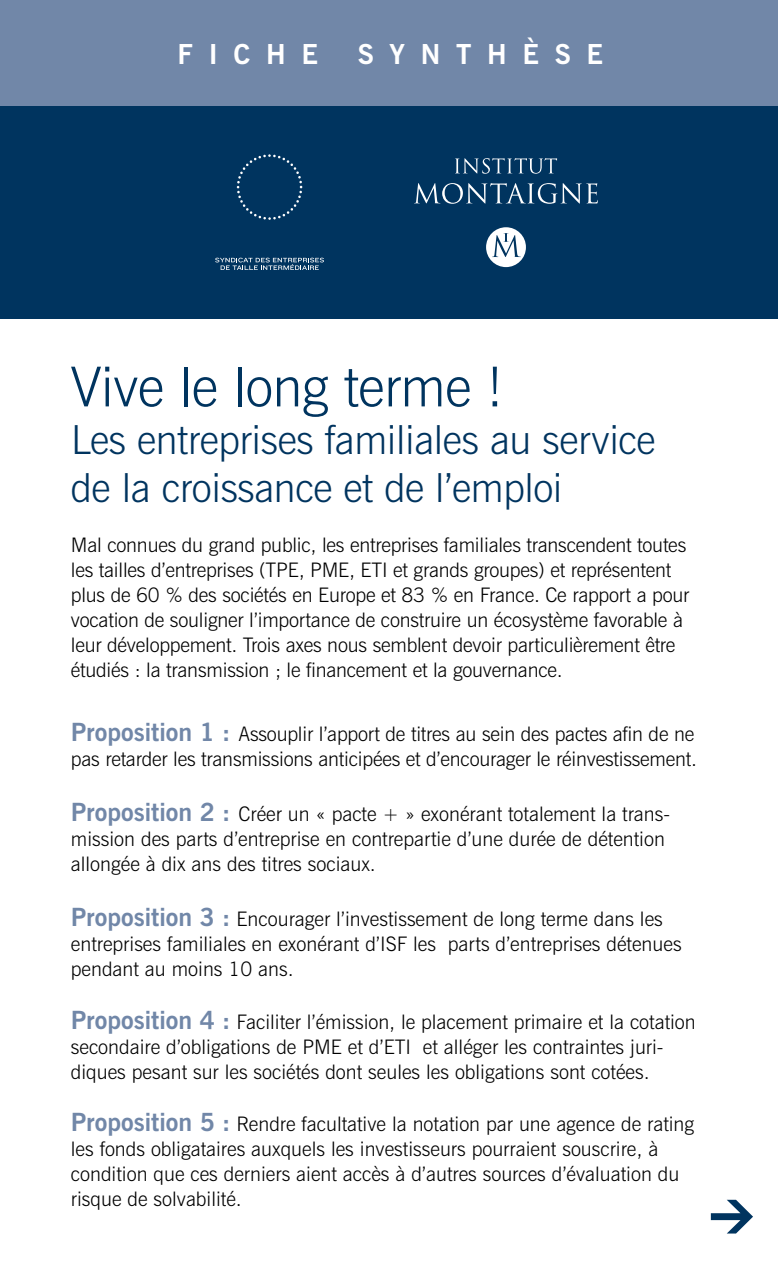
<style>
.page{position:relative;width:780px;height:1276px;background:#fff}
.page>*{position:absolute;margin:0;border:0;box-sizing:border-box;transform-origin:0 0}
.t1{font:300 55px "News Gothic BT";letter-spacing:-.01em;color:#00345f}
.t2{font:300 40px/48px "News Gothic BT";letter-spacing:-.01em;color:#00345f}
.t3{font:700 27.5px "News Gothic BT";letter-spacing:.57em;color:#fff}
.t4{font:300 20px/25px "News Gothic BT";color:#000}
.s1{font-weight:700;font-size:25px;color:#7187a8}
</style>
<div class="page">
<div style="left:0;top:1px;width:778px;height:105px;background:#7187a8"></div>
<div style="left:0;top:106px;width:778px;height:213px;background:#00345f"></div>
<svg style="left:455px;top:158px;width:102px;height:16px"></svg>
<svg style="left:414px;top:183px;width:184px;height:21px"></svg>
<div style="left:486px;top:227px;width:40px;height:40px;background:#fff;border-radius:50%"></div>
<svg style="left:492px;top:233px;width:28px;height:24px"></svg>
<svg style="left:710px;top:1199px;width:43px;height:34px"></svg>
<hr style="left:334px;top:236px;width:3px;height:16px;background:#fff">
<svg style="left:215px;top:258px;width:109px;height:12px"></svg>
<svg style="left:237px;top:154px;width:65px;height:66px"></svg>
<h3 class="t3" style="left:178px;top:38px;width:142px">FICHE</h3>
<h3 class="t3" style="left:358px;top:38px;width:247px">SYNTHÈSE</h3>
<h1 class="t1" style="left:71px;top:353px;width:433px">Vive le long terme !</h1>
<h2 class="t2" style="left:71px;top:416px;width:586px">Les entreprises familiales au service de la croissance et de l’emploi</h2>
<p class="t4" style="left:71px;top:533px;width:620px">Mal connues du grand public, les entreprises familiales transcendent toutes les tailles d’entreprises (TPE, PME, ETI et grands groupes) et représentent plus de 60 % des sociétés en Europe et 83 % en France. Ce rapport a pour vocation de souligner l’importance de construire un écosystème favorable à leur développement. Trois axes nous semblent devoir particulièrement être étudiés : la transmission ; le financement et la gouvernance.</p>
<p class="t4" style="left:71px;top:721px;width:627px"><span class="s1">Proposition 1 :</span> Assouplir l’apport de titres au sein des pactes afin de ne pas retarder les transmissions anticipées et d’encourager le réinvestissement.</p>
<p class="t4" style="left:71px;top:801px;width:600px"><span class="s1">Proposition 2 :</span> Créer un « pacte + » exonérant totalement la trans&shy;mission des parts d’entreprise en contrepartie d’une durée de détention allongée à dix ans des titres sociaux.</p>
<p class="t4" style="left:71px;top:906px;width:612px"><span class="s1">Proposition 3 :</span> Encourager l’investissement de long terme dans les entreprises familiales en exonérant d’ISF les parts d’entreprises détenues pendant au moins 10 ans.</p>
<p class="t4" style="left:71px;top:1009px;width:626px"><span class="s1">Proposition 4 :</span> Faciliter l’émission, le placement primaire et la cotation secondaire d’obligations de PME et d’ETI et alléger les contraintes juri&shy;diques pesant sur les sociétés dont seules les obligations sont cotées.</p>
<p class="t4" style="left:71px;top:1111px;width:624px"><span class="s1">Proposition 5 :</span> Rendre facultative la notation par une agence de rating les fonds obligataires auxquels les investisseurs pourraient souscrire, à condition que ces derniers aient accès à d’autres sources d’évaluation du risque de solvabilité.</p>
</div>
